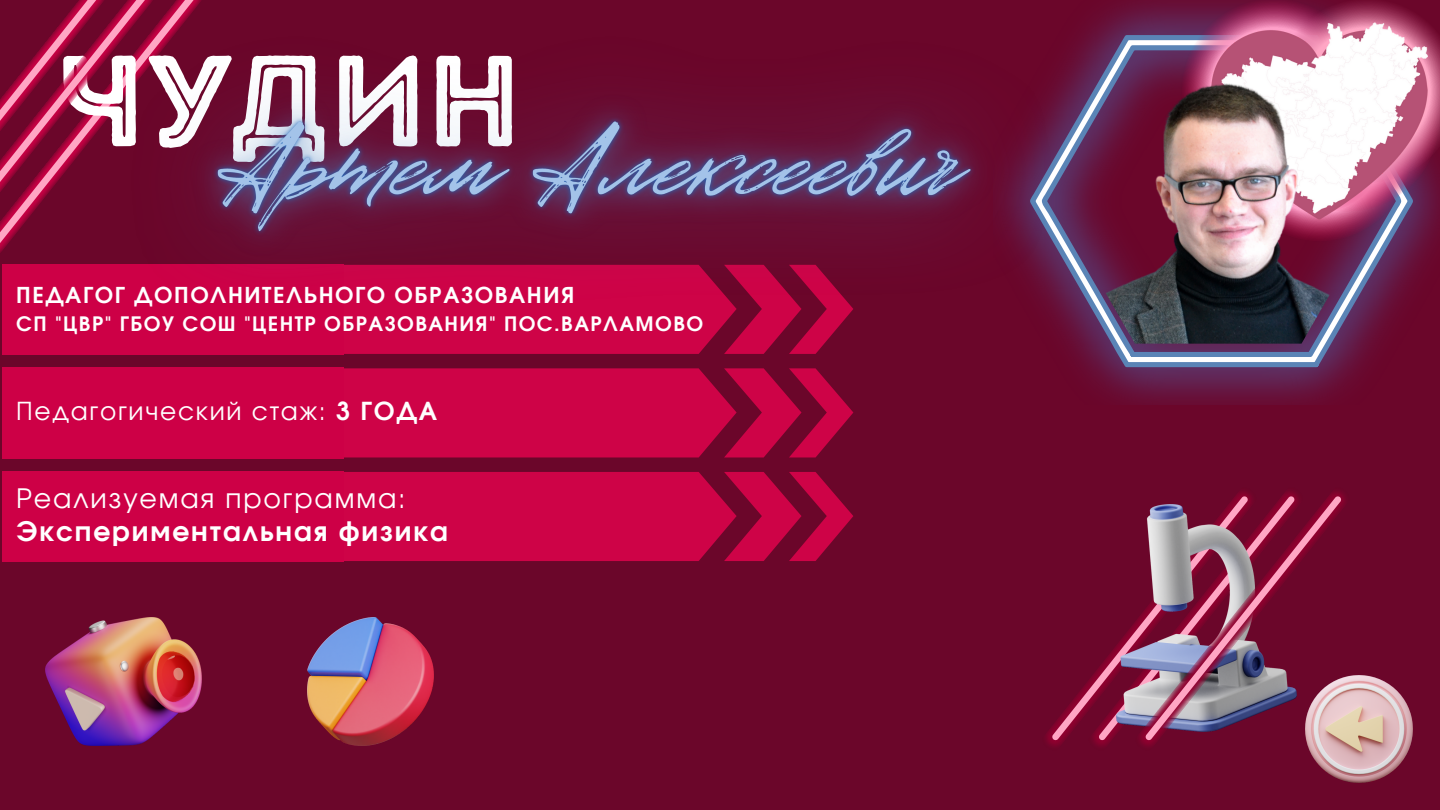
<style>
.page{position:relative;width:1440px;height:810px;background:#6b062a}
.page>*{position:absolute;margin:0;border:0;box-sizing:border-box;transform-origin:0 0}
.t1{font:129.2px "Intro Rust Base Line";color:#fff}
.t2{font:700 26.8px "Evolventa";letter-spacing:.07em;color:#fff}
.t3{font:26.8px "Evolventa";letter-spacing:.07em;color:#fff}
.t4{font:24.8px "Evolventa";letter-spacing:.07em;color:#fff}
.t5{font:700 21.9px "Evolventa";letter-spacing:.07em;color:#fff}
.t6{font:700 19.9px "Evolventa";letter-spacing:.07em;color:#fff}
.s1{font-weight:700}
</style>
<div class="page">
<img style="left:1134px;top:2px;width:296px;height:399px">
<svg style="left:1134px;top:35px;width:279px;height:334px"></svg>
<svg style="left:1134px;top:45px;width:268px;height:314px"></svg>
<svg style="left:1181px;top:0;width:253px;height:241px"></svg>
<img style="left:1198px;top:7px;width:242px;height:224px">
<img style="left:1134px;top:55px;width:251px;height:289px">
<img style="left:45px;top:618px;width:156px;height:127px">
<div style="left:2px;top:264px;width:342px;height:91px;background:#cd0046"></div>
<svg style="left:344px;top:412px;width:509px;height:45px;background:#c00343"></svg>
<div style="left:2px;top:368px;width:342px;height:90px;background:#cd0046"></div>
<svg style="left:344px;top:472px;width:509px;height:89px;background:#c00343"></svg>
<div style="left:2px;top:471px;width:342px;height:91px;background:#cd0046"></div>
<img style="left:307px;top:618px;width:126px;height:127px">
<svg style="left:0;top:31px;width:55px;height:217px"></svg>
<svg style="left:1051px;top:647px;width:66px;height:94px"></svg>
<img style="left:1116px;top:628px;width:15px;height:104px">
<img style="left:1131px;top:491px;width:225px;height:255px">
<svg style="left:1144px;top:495px;width:198px;height:246px"></svg>
<img style="left:1306px;top:676px;width:106px;height:106px">
<img style="left:55px;top:0;width:1079px;height:412px">
<h1 class="t1" style="left:58px;top:23px;width:466px">ЧУДИН</h1>
<p class="t5" style="left:16px;top:285px;width:560px">ПЕДАГОГ ДОПОЛНИТЕЛЬНОГО ОБРАЗОВАНИЯ</p>
<p class="t6" style="left:16px;top:315px;width:688px">СП "ЦВР" ГБОУ СОШ "ЦЕНТР ОБРАЗОВАНИЯ" ПОС.ВАРЛАМОВО</p>
<p class="t4" style="left:16px;top:400px;width:423px">Педагогический стаж: <span class="s1">3 ГОДА</span></p>
<h2 class="t3" style="left:16px;top:486px;width:391px">Реализуемая программа:</h2>
<h2 class="t2" style="left:16px;top:519px;width:433px">Экспериментальная физика</h2>
</div>
